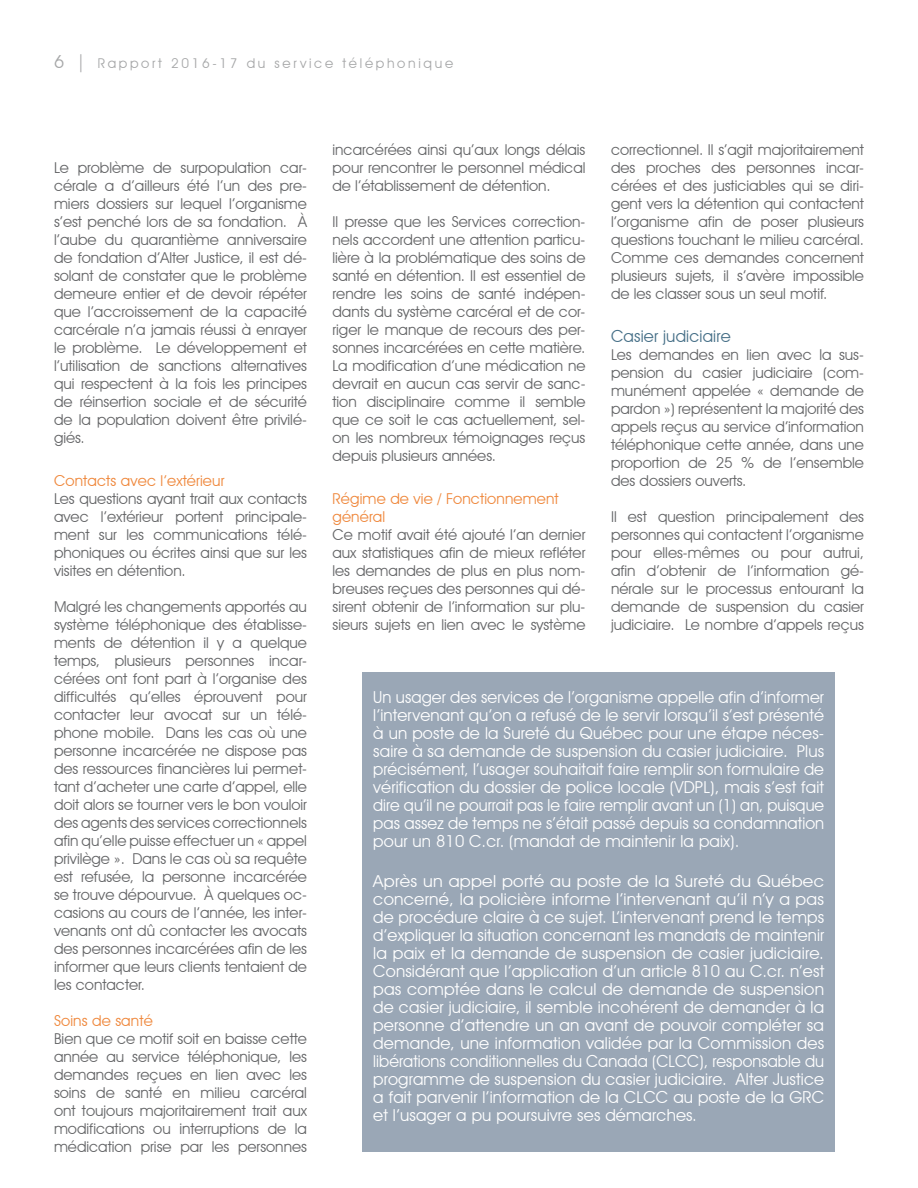
<style>
.page{position:relative;width:918px;height:1188px;background:#fff}
.page>*{position:absolute;margin:0;border:0;box-sizing:border-box;transform-origin:0 0}
.t1{font:16.5px/18px "Avant Garde IT Cby BT";letter-spacing:.01em;color:#fff;text-align:justify;scale:1.05 1}
.t2{font:16.5px/18px "Avant Garde IT Cby BT";letter-spacing:.01em;color:#fff;text-align:justify}
.t3{font:16.5px "Avant Garde IT Cby BT";letter-spacing:.01em;color:#477088}
.t4{font:15px/18px "Avant Garde IT Cby BT";color:#646567;text-align:justify}
.t5{font:15px/18px "Avant Garde IT Cby BT";letter-spacing:.01em;color:#ef873b}
.t6{font:13.5px "Avant Garde IT Cby BT";letter-spacing:.2em;color:#a6a7a8}
.s1{font-size:18px}
</style>
<div class="page">
<div style="left:362px;top:673px;width:473px;height:479px;background:#9aa7b6"></div>
<p class="t6" style="left:54px;top:55px;width:401px"><span class="s1">6 |</span> Rapport 2016-17 du service téléphonique</p>
<p class="t4" style="left:54px;top:159px;width:255px">Le problème de surpopulation car&shy;cérale a d’ailleurs été l’un des pre&shy;miers dossiers sur lequel l’organisme s’est penché lors de sa fondation. À l’aube du quarantième anniversaire de fondation d’Alter Justice, il est dé&shy;solant de constater que le problème demeure entier et de devoir répéter que l’accroissement de la capacité carcérale n’a jamais réussi à enrayer le problème. Le développement et l’utilisation de sanctions alternatives qui respectent à la fois les principes de réinsertion sociale et de sécurité de la population doivent être privilé&shy;giés.</p>
<p class="t5" style="left:54px;top:472px;width:172px">Contacts avec l’extérieur</p>
<p class="t4" style="left:54px;top:490px;width:255px">Les questions ayant trait aux contacts avec l’extérieur portent principale&shy;ment sur les communications télé&shy;phoniques ou écrites ainsi que sur les visites en détention.</p>
<p class="t4" style="left:54px;top:598px;width:255px">Malgré les changements apportés au système téléphonique des établisse&shy;ments de détention il y a quelque temps, plusieurs personnes incar&shy;cérées ont font part à l’organise des difficultés qu’elles éprouvent pour contacter leur avocat sur un télé&shy;phone mobile. Dans les cas où une personne incarcérée ne dispose pas des ressources financières lui permet&shy;tant d’acheter une carte d’appel, elle doit alors se tourner vers le bon vouloir des agents des services correctionnels afin qu’elle puisse effectuer un « appel privilège ». Dans le cas où sa requête est refusée, la personne incarcérée se trouve dépourvue. À quelques oc&shy;casions au cours de l’année, les inter&shy;venants ont dû contacter les avocats des personnes incarcérées afin de les informer que leurs clients tentaient de les contacter.</p>
<p class="t5" style="left:54px;top:1012px;width:100px">Soins de santé</p>
<p class="t4" style="left:54px;top:1030px;width:255px">Bien que ce motif soit en baisse cette année au service téléphonique, les demandes reçues en lien avec les soins de santé en milieu carcéral ont toujours majoritairement trait aux modifications ou interruptions de la médication prise par les personnes</p>
<p class="t4" style="left:333px;top:141px;width:255px">incarcérées ainsi qu’aux longs délais pour rencontrer le personnel médical de l’établissement de détention.</p>
<p class="t4" style="left:333px;top:213px;width:255px">Il presse que les Services correction&shy;nels accordent une attention particu&shy;lière à la problématique des soins de santé en détention. Il est essentiel de rendre les soins de santé indépen&shy;dants du système carcéral et de cor&shy;riger le manque de recours des per&shy;sonnes incarcérées en cette matière.<br>La modification d’une médication ne devrait en aucun cas servir de sanc&shy;tion disciplinaire comme il semble que ce soit le cas actuellement, sel&shy;on les nombreux témoignages reçus depuis plusieurs années.</p>
<p class="t5" style="left:333px;top:490px;width:228px">Régime de vie / Fonctionnement général</p>
<p class="t4" style="left:333px;top:526px;width:255px">Ce motif avait été ajouté l’an dernier aux statistiques afin de mieux refléter les demandes de plus en plus nom&shy;breuses reçues des personnes qui dé&shy;sirent obtenir de l’information sur plu&shy;sieurs sujets en lien avec le système</p>
<p class="t4" style="left:611px;top:141px;width:255px">correctionnel. Il s’agit majoritairement des proches des personnes incar&shy;cérées et des justiciables qui se diri&shy;gent vers la détention qui contactent l’organisme afin de poser plusieurs questions touchant le milieu carcéral.<br>Comme ces demandes concernent plusieurs sujets, il s’avère impossible de les classer sous un seul motif.</p>
<p class="t3" style="left:611px;top:326px;width:121px">Casier judiciaire</p>
<p class="t4" style="left:611px;top:346px;width:255px">Les demandes en lien avec la sus&shy;pension du casier judiciaire (com&shy;munément appelée « demande de pardon ») représentent la majorité des appels reçus au service d’information téléphonique cette année, dans une proportion de 25 % de l’ensemble des dossiers ouverts.</p>
<p class="t4" style="left:611px;top:508px;width:255px">Il est question principalement des personnes qui contactent l’organisme pour elles-mêmes ou pour autrui, afin d’obtenir de l’information gé&shy;nérale sur le processus entourant la demande de suspension du casier judiciaire. Le nombre d’appels reçus</p>
<p class="t2" style="left:373px;top:688px;width:453px">Un usager des services de l’organisme appelle afin d’informer l’intervenant qu’on a refusé de le servir lorsqu’il s’est présenté à un poste de la Sureté du Québec pour une étape néces&shy;saire à sa demande de suspension du casier judiciaire. Plus précisément, l’usager souhaitait faire remplir son formulaire de vérification du dossier de police locale (VDPL), mais s’est fait dire qu’il ne pourrait pas le faire remplir avant un (1) an, puisque pas assez de temps ne s’était passé depuis sa condamnation pour un 810 C.cr. (mandat de maintenir la paix).</p>
<p class="t1" style="left:373px;top:872px;width:431px">Après un appel porté au poste de la Sureté du Québec concerné, la policière informe l’intervenant qu’il n’y a pas de procédure claire à ce sujet. L’intervenant prend le temps d’expliquer la situation concernant les mandats de maintenir la paix et la demande de suspension de casier judiciaire.<br>Considérant que l’application d’un article 810 au C.cr. n’est pas comptée dans le calcul de demande de suspension de casier judiciaire, il semble incohérent de demander à la personne d’attendre un an avant de pouvoir compléter sa demande, une information validée par la Commission des libérations conditionnelles du Canada (CLCC), responsable du programme de suspension du casier judiciaire. Alter Justice a fait parvenir l’information de la CLCC au poste de la GRC et l’usager a pu poursuivre ses démarches.</p>
</div>
